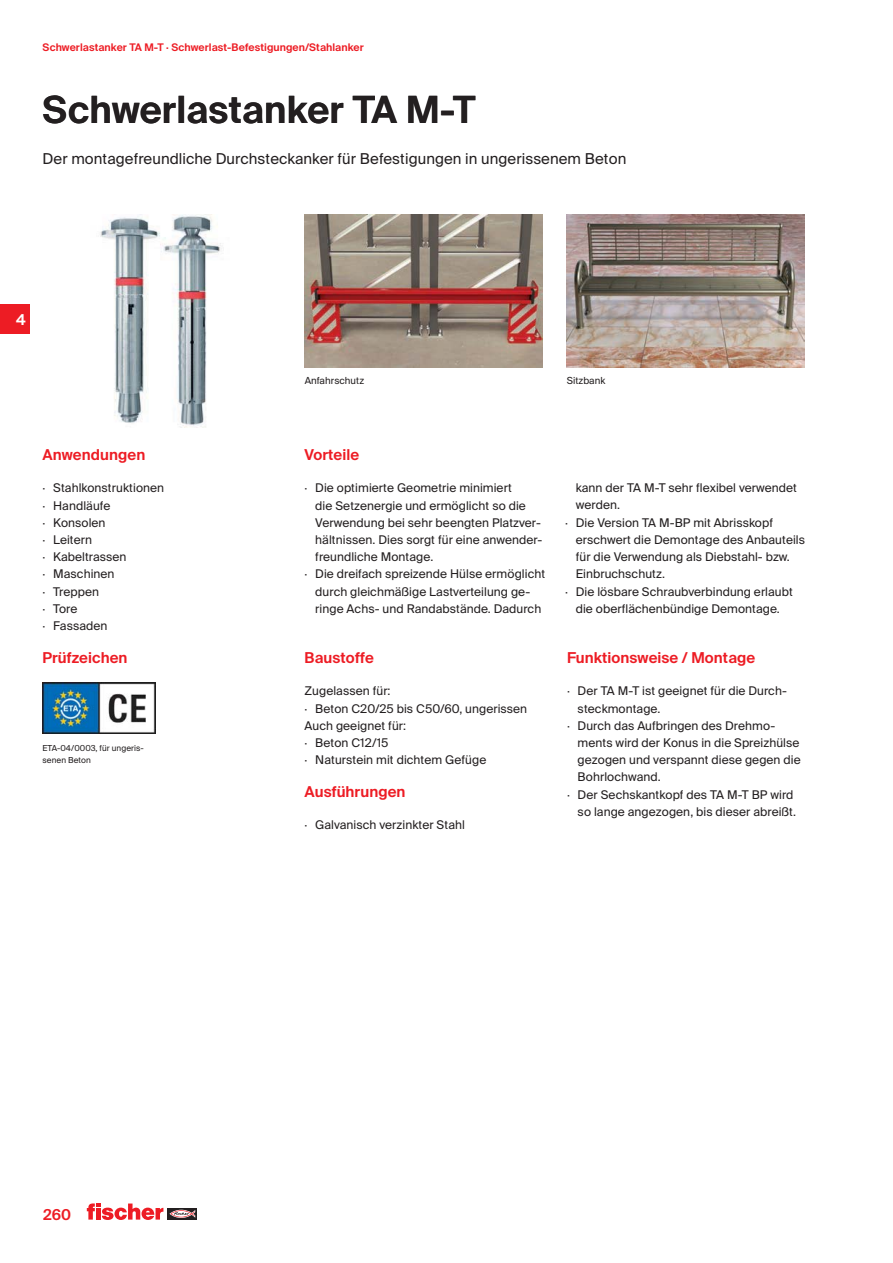
<style>
.page{position:relative;width:893px;height:1263px;background:#fff}
.page>*{position:absolute;margin:0;border:0;box-sizing:border-box;transform-origin:0 0}
.t1{font:600 37.5px "fischerstrong";letter-spacing:.005em;color:#231f20}
.t2{font:600 15px "fischerstrong";letter-spacing:.005em;color:#ed1c24}
.t3{font:15px "fischerstrong";letter-spacing:.005em;color:#231f20}
.t4{font:600 15px "fischerstrong";color:#fff}
.t5{font:12px/17.2px "fischerstrong";letter-spacing:.005em;color:#231f20}
.t6{font:600 10.5px "fischerstrong";letter-spacing:.005em;color:#ed1c24}
.t7{font:9.75px "fischerstrong";letter-spacing:.005em;color:#231f20}
.t8{font:8.25px/12px "fischerstrong";letter-spacing:.005em;color:#231f20}
</style>
<div class="page">
<svg style="left:168px;top:1208px;width:29px;height:12px"></svg>
<svg style="left:169px;top:1210px;width:26px;height:8px"></svg>
<svg style="left:87px;top:1203px;width:76px;height:17px"></svg>
<img style="left:305px;top:215px;width:237px;height:153px">
<img style="left:100px;top:215px;width:122px;height:212px">
<img style="left:567px;top:215px;width:237px;height:153px">
<img style="left:43px;top:682px;width:113px;height:52px">
<div style="left:0;top:304px;width:30px;height:30px;background:#ed1c24"></div>
<p class="t6" style="left:43px;top:42px;width:323px">Schwerlastanker TA M-T · Schwerlast-Befestigungen/Stahlanker</p>
<h1 class="t1" style="left:43px;top:94px;width:435px">Schwerlastanker TA M-T</h1>
<p class="t3" style="left:43px;top:153px;width:585px">Der montagefreundliche Durchsteckanker für Befestigungen in ungerissenem Beton</p>
<p class="t4" style="left:16px;top:313px;width:11px">4</p>
<p class="t2" style="left:43px;top:448px;width:104px">Anwendungen</p>
<p class="t5" style="left:43px;top:480px;width:123px">· Stahlkonstruktionen · Handläufe<br>· Konsolen<br>· Leitern<br>· Kabeltrassen<br>· Maschinen<br>· Treppen<br>· Tore<br>· Fassaden</p>
<p class="t2" style="left:43px;top:651px;width:86px">Prüfzeichen</p>
<p class="t8" style="left:43px;top:742px;width:103px">ETA-04/0003, für ungeris&shy;senen Beton</p>
<p class="t7" style="left:305px;top:377px;width:61px">Anfahrschutz</p>
<p class="t7" style="left:567px;top:377px;width:40px">Sitzbank</p>
<p class="t2" style="left:305px;top:448px;width:56px">Vorteile</p>
<p class="t5" style="left:305px;top:480px;width:209px">· Die optimierte Geometrie minimiert</p>
<p class="t5" style="left:315px;top:497px;width:212px">die Setzenergie und ermöglicht so die</p>
<p class="t5" style="left:315px;top:515px;width:227px">Verwendung bei sehr beengten Platzver-</p>
<p class="t5" style="left:315px;top:532px;width:229px">hältnissen. Dies sorgt für eine anwender-</p>
<p class="t5" style="left:315px;top:549px;width:119px">freundliche Montage.</p>
<p class="t5" style="left:305px;top:566px;width:242px">· Die dreifach spreizende Hülse ermöglicht</p>
<p class="t5" style="left:315px;top:583px;width:217px">durch gleichmäßige Lastverteilung ge-</p>
<p class="t5" style="left:315px;top:601px;width:228px">ringe Achs- und Randabstände. Dadurch</p>
<p class="t2" style="left:305px;top:651px;width:71px">Baustoffe</p>
<p class="t5" style="left:305px;top:683px;width:224px">Zugelassen für:<br>· Beton C20/25 bis C50/60, ungerissen<br>Auch geeignet für:<br>· Beton C12/15<br>· Naturstein mit dichtem Gefüge</p>
<p class="t2" style="left:305px;top:786px;width:102px">Ausführungen</p>
<p class="t5" style="left:305px;top:817px;width:162px">· Galvanisch verzinkter Stahl</p>
<p class="t5" style="left:576px;top:480px;width:223px">kann der TA M-T sehr flexibel verwendet</p>
<p class="t5" style="left:576px;top:497px;width:46px">werden.</p>
<p class="t5" style="left:565px;top:515px;width:209px">· Die Version TA M-BP mit Abrisskopf</p>
<p class="t5" style="left:576px;top:532px;width:231px">erschwert die Demontage des Anbauteils</p>
<p class="t5" style="left:576px;top:549px;width:216px">für die Verwendung als Diebstahl- bzw.</p>
<p class="t5" style="left:576px;top:566px;width:91px">Einbruchschutz.</p>
<p class="t5" style="left:565px;top:583px;width:229px">· Die lösbare Schraubverbindung erlaubt</p>
<p class="t5" style="left:576px;top:601px;width:206px">die oberflächenbündige Demontage.</p>
<p class="t2" style="left:567px;top:651px;width:190px">Funktionsweise / Montage</p>
<p class="t5" style="left:567px;top:683px;width:221px">· Der TA M-T ist geeignet für die Durch-</p>
<p class="t5" style="left:578px;top:700px;width:84px">steckmontage.</p>
<p class="t5" style="left:567px;top:718px;width:210px">· Durch das Aufbringen des Drehmo-</p>
<p class="t5" style="left:578px;top:735px;width:223px">ments wird der Konus in die Spreizhülse</p>
<p class="t5" style="left:578px;top:752px;width:224px">gezogen und verspannt diese gegen die</p>
<p class="t5" style="left:578px;top:769px;width:85px">Bohrlochwand.</p>
<p class="t5" style="left:567px;top:787px;width:228px">· Der Sechskantkopf des TA M-T BP wird</p>
<p class="t5" style="left:578px;top:804px;width:220px">so lange angezogen, bis dieser abreißt.</p>
<p class="t2" style="left:43px;top:1208px;width:30px">260</p>
</div>
